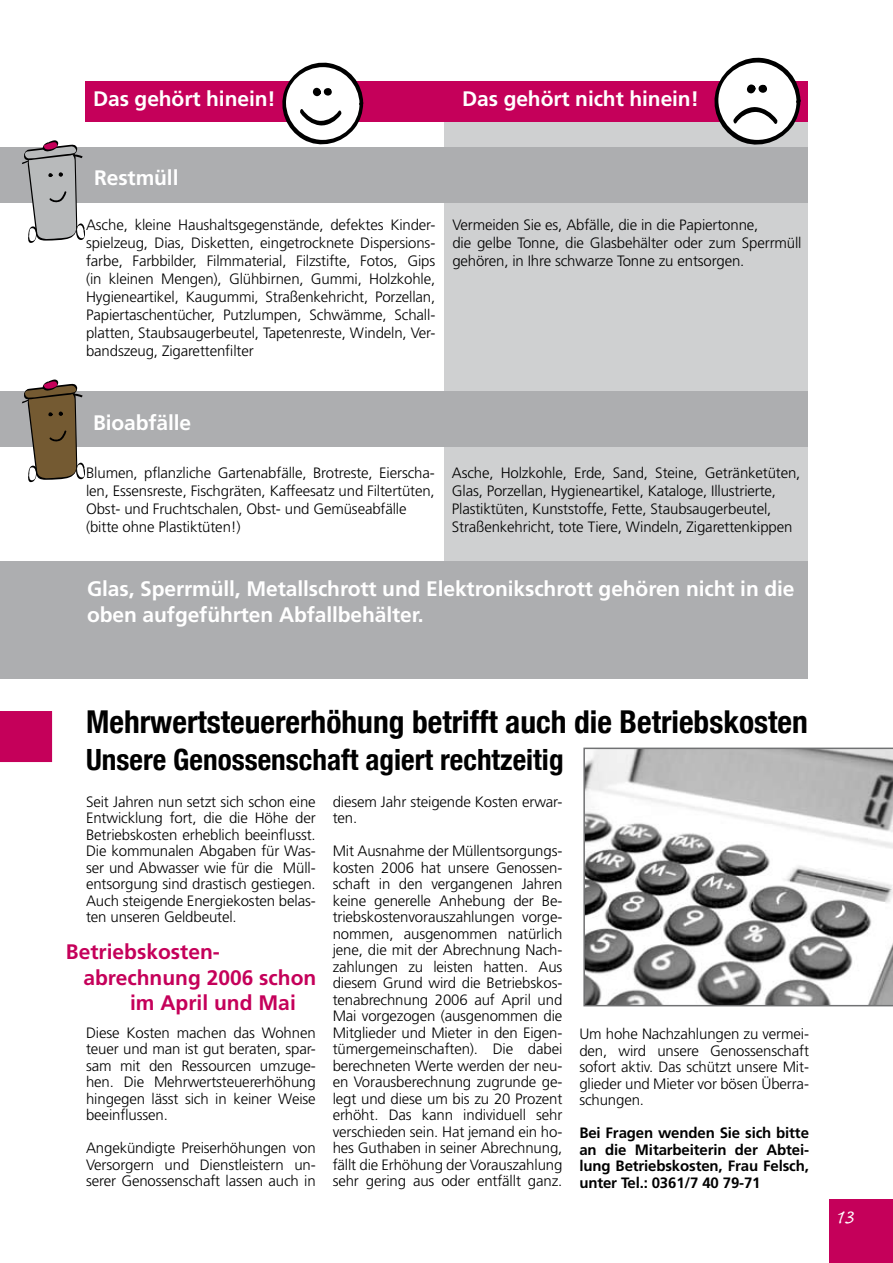
<style>
.page{position:relative;width:893px;height:1263px;background:#fff}
.page>*{position:absolute;margin:0;border:0;box-sizing:border-box;transform-origin:0 0}
.t1{font:700 condensed 31.5px "Helvetica Neue";color:#000}
.t2{font:700 condensed 29.25px "Helvetica Neue";color:#000}
.t3{font:25.5px "Caflisch Script Pro";color:#fff}
.t4{font:700 21px/25.2px "Frutiger";letter-spacing:-.005em;color:#fff}
.t5{font:700 21px "Frutiger";color:#c5005a}
.t6{font:300 15px/16.5px "Frutiger";letter-spacing:-.01em;color:#000;text-align:justify}
.t7{font:700 15px/16.5px "Frutiger";letter-spacing:-.01em;color:#000;text-align:justify}
</style>
<div class="page">
<div style="left:444px;top:85px;width:364px;height:534px;background:#cfd0d1"></div>
<div style="left:0;top:561px;width:808px;height:118px;background:#adaeb0"></div>
<div style="left:1px;top:711px;width:51px;height:50px;background:#c5005a"></div>
<div style="left:0;top:711px;width:52px;height:51px;border:1px solid #c5005a"></div>
<svg style="left:583px;top:747px;width:310px;height:259px"></svg>
<div style="left:85px;top:81px;width:723px;height:40px;background:#c5005a"></div>
<div style="left:0;top:148px;width:808px;height:55px;background:#adaeb0"></div>
<div style="left:0;top:391px;width:808px;height:56px;background:#adaeb0"></div>
<div style="left:829px;top:1199px;width:64px;height:64px;background:#c5005a"></div>
<svg style="left:22px;top:379px;width:63px;height:104px"></svg>
<svg style="left:22px;top:140px;width:64px;height:103px"></svg>
<svg style="left:278px;top:62px;width:85px;height:86px"></svg>
<svg style="left:710px;top:57px;width:90px;height:91px"></svg>
<h3 class="t4" style="left:93px;top:86px;width:184px">Das gehört hinein!</h3>
<h3 class="t4" style="left:462px;top:86px;width:238px">Das gehört nicht hinein!</h3>
<h3 class="t4" style="left:94px;top:165px;width:86px">Restmüll</h3>
<p class="t6" style="left:86px;top:215px;width:351px;line-height:18px">Asche, kleine Haushaltsgegenstände, defektes Kinder&shy;spielzeug, Dias, Disketten, eingetrocknete Dispersions&shy;farbe, Farbbilder, Filmmaterial, Filzstifte, Fotos, Gips (in kleinen Mengen), Glühbirnen, Gummi, Holzkohle, Hygieneartikel, Kaugummi, Straßenkehricht, Porzellan, Papiertaschentücher, Putzlumpen, Schwämme, Schall&shy;platten, Staubsaugerbeutel, Tapetenreste, Windeln, Ver&shy;bandszeug, Zigarettenfilter</p>
<p class="t6" style="left:452px;top:215px;width:351px;line-height:18px;text-align:left">Vermeiden Sie es, Abfälle, die in die Papiertonne,<br>die gelbe Tonne, die Glasbehälter oder zum Sperrmüll gehören, in Ihre schwarze Tonne zu entsorgen.</p>
<h3 class="t4" style="left:93px;top:409px;width:100px">Bioabfälle</h3>
<p class="t6" style="left:86px;top:464px;width:350px;line-height:18px;text-align:left">Blumen, pflanzliche Gartenabfälle, Brotreste, Eierscha&shy;len, Essensreste, Fischgräten, Kaffeesatz und Filtertüten, Obst- und Fruchtschalen, Obst- und Gemüseabfälle (bitte ohne Plastiktüten!)</p>
<p class="t6" style="left:452px;top:464px;width:350px;line-height:18px;text-align:left">Asche, Holzkohle, Erde, Sand, Steine, Getränketüten, Glas, Porzellan, Hygieneartikel, Kataloge, Illustrierte, Plastiktüten, Kunststoffe, Fette, Staubsaugerbeutel, Straßenkehricht, tote Tiere, Windeln, Zigarettenkippen</p>
<h3 class="t4" style="left:87px;top:576px;width:709px">Glas, Sperrmüll, Metallschrott und Elektronikschrott gehören nicht in die oben aufgeführten Abfallbehälter.</h3>
<h1 class="t1" style="left:86px;top:702px;width:723px">Mehrwertsteuererhöhung betrifft auch die Betriebskosten</h1>
<h2 class="t2" style="left:86px;top:742px;width:479px">Unsere Genossenschaft agiert rechtzeitig</h2>
<p class="t6" style="left:86px;top:793px;width:231px">Seit Jahren nun setzt sich schon eine Entwicklung fort, die die Höhe der Betriebskosten erheblich beeinflusst.<br>Die kommunalen Abgaben für Was&shy;ser und Abwasser wie für die Müll&shy;entsorgung sind drastisch gestiegen.<br>Auch steigende Energiekosten belas&shy;ten unseren Geldbeutel.</p>
<h3 class="t5" style="left:66px;top:940px;width:156px">Betriebskosten-</h3>
<h3 class="t5" style="left:83px;top:965px;width:234px">abrechnung 2006 schon</h3>
<h3 class="t5" style="left:130px;top:990px;width:167px">im April und Mai</h3>
<p class="t6" style="left:86px;top:1024px;width:231px">Diese Kosten machen das Wohnen teuer und man ist gut beraten, spar&shy;sam mit den Ressourcen umzuge&shy;hen. Die Mehrwertsteuererhöhung hingegen lässt sich in keiner Weise beeinflussen.</p>
<p class="t6" style="left:86px;top:1140px;width:231px">Angekündigte Preiserhöhungen von Versorgern und Dienstleistern un&shy;serer Genossenschaft lassen auch in</p>
<p class="t6" style="left:333px;top:793px;width:231px">diesem Jahr steigende Kosten erwar&shy;ten.</p>
<p class="t6" style="left:333px;top:843px;width:231px">Mit Ausnahme der Müllentsorgungs&shy;kosten 2006 hat unsere Genossen&shy;schaft in den vergangenen Jahren keine generelle Anhebung der Be&shy;triebskostenvorauszahlungen vorge&shy;nommen, ausgenommen natürlich jene, die mit der Abrechnung Nach&shy;zahlungen zu leisten hatten. Aus diesem Grund wird die Betriebskos&shy;tenabrechnung 2006 auf April und Mai vorgezogen (ausgenommen die Mitglieder und Mieter in den Eigen&shy;tümergemeinschaften). Die dabei berechneten Werte werden der neu&shy;en Vorausberechnung zugrunde ge&shy;legt und diese um bis zu 20 Prozent erhöht. Das kann individuell sehr verschieden sein. Hat jemand ein ho&shy;hes Guthaben in seiner Abrechnung, fällt die Erhöhung der Vorauszahlung sehr gering aus oder entfällt ganz.</p>
<p class="t6" style="left:579px;top:1026px;width:231px">Um hohe Nachzahlungen zu vermei&shy;den, wird unsere Genossenschaft sofort aktiv. Das schützt unsere Mit&shy;glieder und Mieter vor bösen Überra&shy;schungen.</p>
<p class="t7" style="left:579px;top:1125px;width:231px">Bei Fragen wenden Sie sich bitte an die Mitarbeiterin der Abtei&shy;lung Betriebskosten, Frau Felsch, unter Tel.: 0361/7 40 79-71</p>
<h3 class="t3" style="left:834px;top:1203px;width:21px">13</h3>
</div>
